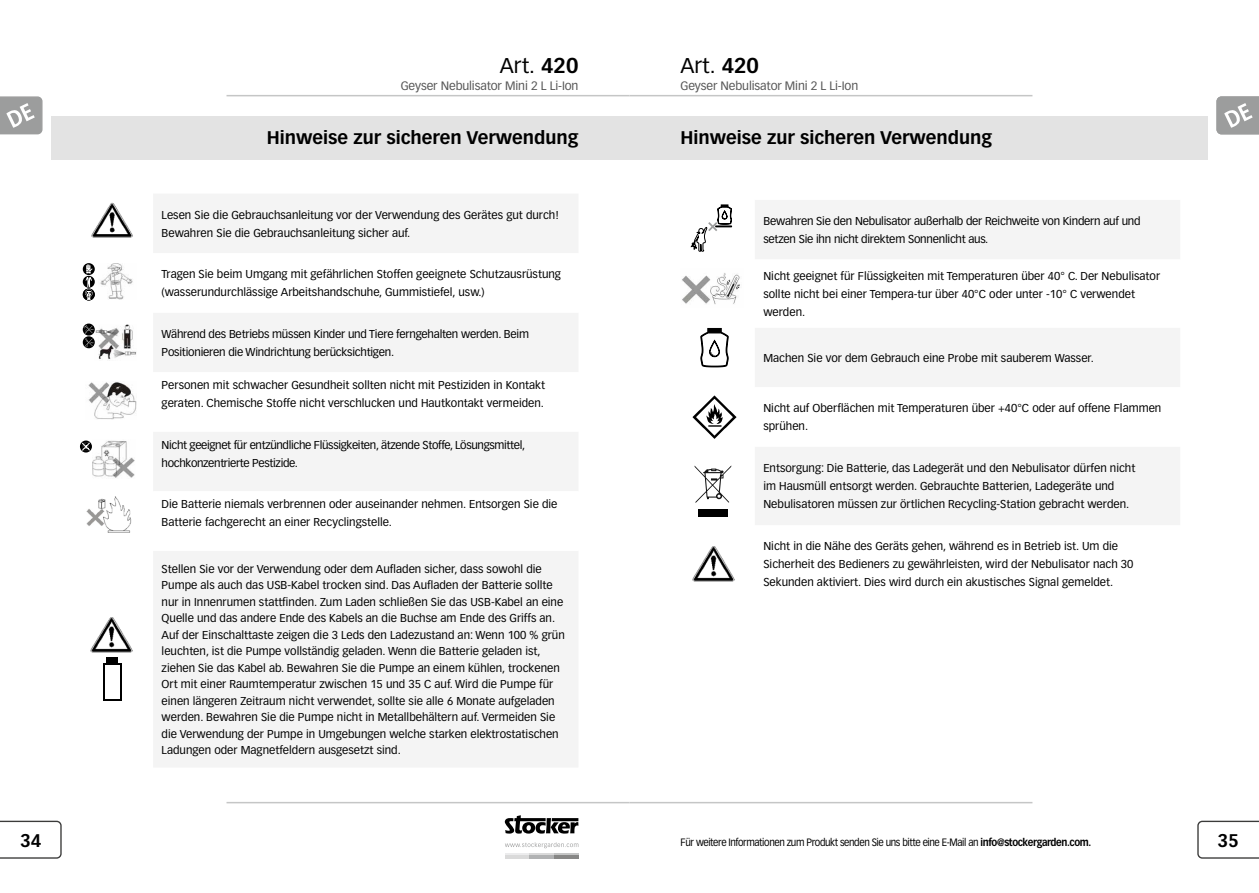
<style>
.page{position:relative;width:1259px;height:893px;background:#fff}
.page>*{position:absolute;margin:0;border:0;box-sizing:border-box;transform-origin:0 0}
.t1{font:21px "Vectora LT Std";color:#000}
.t2{font:700 18px "Vectora LT Std";color:#000}
.t3{font:12px "Vectora LT Std";letter-spacing:-.01em;color:#565656}
.t4{font:11.25px/18px "Vectora LT Std";color:#000}
.t5{font:11.25px/18px "Vectora LT Std";letter-spacing:-.02em;color:#000}
.t6{font:11.25px/18px "Vectora LT Std";letter-spacing:-.03em;color:#000}
.t7{font:10.5px "Vectora LT Std";letter-spacing:-.04em;color:#000;scale:.91 1}
.s1{font-weight:700}
</style>
<div class="page">
<svg style="left:1197px;top:821px;width:62px;height:38px"></svg>
<svg style="left:0;top:821px;width:62px;height:38px"></svg>
<hr style="left:226px;top:95px;width:403px;height:1px;background:#c5c6c6">
<hr style="left:629px;top:95px;width:403px;height:1px;background:#c5c6c6">
<hr style="left:226px;top:802px;width:403px;height:1px;background:#c5c6c6">
<hr style="left:629px;top:802px;width:403px;height:1px;background:#c5c6c6">
<svg style="left:505px;top:815px;width:73px;height:19px"></svg>
<svg style="left:505px;top:842px;width:73px;height:6px"></svg>
<hr style="left:505px;top:853px;width:24px;height:2px;background:#ececed">
<hr style="left:529px;top:853px;width:25px;height:2px;background:#dadada">
<hr style="left:554px;top:853px;width:24px;height:2px;background:#c5c6c6">
<hr style="left:505px;top:855px;width:24px;height:4px;background:#dadada">
<hr style="left:529px;top:855px;width:25px;height:4px;background:#b1b2b3">
<hr style="left:554px;top:855px;width:24px;height:4px;background:#878786">
<svg style="left:1216px;top:96px;width:43px;height:38px"></svg>
<svg style="left:0;top:96px;width:43px;height:38px"></svg>
<div style="left:51px;top:116px;width:578px;height:44px;background:#e3e3e3"></div>
<div style="left:629px;top:116px;width:579px;height:44px;background:#e3e3e3"></div>
<div style="left:755px;top:200px;width:425px;height:59px;background:#f4f4f4"></div>
<svg style="left:755px;top:328px;width:425px;height:197px;fill:#f4f4f4"></svg>
<div style="left:154px;top:194px;width:424px;height:573px;background:#f4f4f4"></div>
<svg style="left:154px;top:253px;width:424px;height:298px"></svg>
<img style="left:91px;top:203px;width:42px;height:35px">
<img style="left:95px;top:325px;width:41px;height:34px">
<svg style="left:83px;top:324px;width:12px;height:12px"></svg>
<svg style="left:83px;top:336px;width:12px;height:12px"></svg>
<svg style="left:84px;top:325px;width:9px;height:22px"></svg>
<img style="left:88px;top:382px;width:48px;height:37px">
<img style="left:682px;top:273px;width:58px;height:31px">
<img style="left:92px;top:440px;width:43px;height:38px">
<svg style="left:80px;top:441px;width:12px;height:12px"></svg>
<svg style="left:82px;top:442px;width:8px;height:9px"></svg>
<img style="left:86px;top:496px;width:46px;height:37px">
<img style="left:100px;top:263px;width:33px;height:37px">
<svg style="left:83px;top:263px;width:12px;height:12px"></svg>
<svg style="left:83px;top:276px;width:12px;height:12px"></svg>
<div style="left:83px;top:289px;width:12px;height:11px;background:#000;border-radius:50%"></div>
<svg style="left:85px;top:264px;width:8px;height:36px"></svg>
<svg style="left:692px;top:395px;width:44px;height:44px"></svg>
<div style="left:698px;top:510px;width:29px;height:7px;background:#000"></div>
<svg style="left:694px;top:465px;width:37px;height:38px"></svg>
<img style="left:90px;top:617px;width:43px;height:36px">
<img style="left:692px;top:546px;width:43px;height:36px">
<div style="left:107px;top:658px;width:11px;height:7px;background:#000"></div>
<div style="left:103px;top:663px;width:19px;height:38px;background:#000"></div>
<div style="left:105px;top:665px;width:15px;height:33px;background:#fff"></div>
<svg style="left:691px;top:205px;width:41px;height:47px"></svg>
<svg style="left:700px;top:328px;width:29px;height:40px"></svg>
<h1 class="t1" style="left:500px;top:53px;width:80px">Art. <span class="s1">420</span></h1>
<p class="t3" style="left:401px;top:79px;width:179px">Geyser Nebulisator Mini 2 L Li-Ion</p>
<h1 class="t1" style="left:680px;top:53px;width:80px">Art. <span class="s1">420</span></h1>
<p class="t3" style="left:680px;top:79px;width:179px">Geyser Nebulisator Mini 2 L Li-Ion</p>
<h2 class="t2" style="left:267px;top:126px;width:313px">Hinweise zur sicheren Verwendung</h2>
<h2 class="t2" style="left:680px;top:126px;width:313px">Hinweise zur sicheren Verwendung</h2>
<p class="t4" style="left:162px;top:206px;width:399px">Lesen Sie die Gebrauchsanleitung vor der Verwendung des Gerätes gut durch!<br>Bewahren Sie die Gebrauchsanleitung sicher auf.</p>
<p class="t4" style="left:162px;top:265px;width:401px">Tragen Sie beim Umgang mit gefährlichen Stoffen geeignete Schutzausrüstung (wasserundurchlässige Arbeitshandschuhe, Gummistiefel, usw.)</p>
<p class="t5" style="left:162px;top:325px;width:369px">Während des Betriebs müssen Kinder und Tiere ferngehalten werden. Beim<br>Positionieren die Windrichtung berücksichtigen.</p>
<p class="t4" style="left:162px;top:377px;width:385px">Personen mit schwacher Gesundheit sollten nicht mit Pestiziden in Kontakt geraten. Chemische Stoffe nicht verschlucken und Hautkontakt vermeiden.</p>
<p class="t6" style="left:162px;top:436px;width:365px">Nicht geeignet für entzündliche Flüssigkeiten, ätzende Stoffe, Lösungsmittel, hochkonzentrierte Pestizide.</p>
<p class="t4" style="left:162px;top:496px;width:397px">Die Batterie niemals verbrennen oder auseinander nehmen. Entsorgen Sie die<br>Batterie fachgerecht an einer Recyclingstelle.</p>
<p class="t4" style="left:162px;top:561px;width:405px;line-height:16.5px">Stellen Sie vor der Verwendung oder dem Aufladen sicher, dass sowohl die Pumpe als auch das USB-Kabel trocken sind. Das Aufladen der Batterie sollte nur in Innenrumen stattfinden. Zum Laden schließen Sie das USB-Kabel an eine Quelle und das andere Ende des Kabels an die Buchse am Ende des Griffs an.<br>Auf der Einschalttaste zeigen die 3 Leds den Ladezustand an: Wenn 100 % grün leuchten, ist die Pumpe vollständig geladen. Wenn die Batterie geladen ist, ziehen Sie das Kabel ab. Bewahren Sie die Pumpe an einem kühlen, trockenen Ort mit einer Raumtemperatur zwischen 15 und 35 C auf. Wird die Pumpe für einen längeren Zeitraum nicht verwendet, sollte sie alle 6 Monate aufgeladen werden. Bewahren Sie die Pumpe nicht in Metallbehältern auf. Vermeiden Sie die Verwendung der Pumpe in Umgebungen welche starken elektrostatischen Ladungen oder Magnetfeldern ausgesetzt sind.</p>
<p class="t5" style="left:763px;top:212px;width:379px">Bewahren Sie den Nebulisator außerhalb der Reichweite von Kindern auf und setzen Sie ihn nicht direktem Sonnenlicht aus.</p>
<p class="t4" style="left:763px;top:267px;width:398px">Nicht geeignet für Flüssigkeiten mit Temperaturen über 40° C. Der Nebulisator sollte nicht bei einer Tempera-tur über 40°C oder unter -10° C verwendet werden.</p>
<p class="t4" style="left:763px;top:349px;width:332px">Machen Sie vor dem Gebrauch eine Probe mit sauberem Wasser.</p>
<p class="t4" style="left:763px;top:399px;width:399px">Nicht auf Oberflächen mit Temperaturen über +40°C oder auf offene Flammen sprühen.</p>
<p class="t4" style="left:763px;top:459px;width:373px">Entsorgung: Die Batterie, das Ladegerät und den Nebulisator dürfen nicht im Hausmüll entsorgt werden. Gebrauchte Batterien, Ladegeräte und<br>Nebulisatoren müssen zur örtlichen Recycling-Station gebracht werden.</p>
<p class="t4" style="left:763px;top:537px;width:371px">Nicht in die Nähe des Geräts gehen, während es in Betrieb ist. Um die<br>Sicherheit des Bedieners zu gewährleisten, wird der Nebulisator nach 30<br>Sekunden aktiviert. Dies wird durch ein akustisches Signal gemeldet.</p>
<h2 class="t2" style="left:20px;top:829px;width:23px">34</h2>
<h2 class="t2" style="left:1217px;top:829px;width:23px">35</h2>
<p class="t7" style="left:680px;top:836px;width:453px">Für weitere Informationen zum Produkt senden Sie uns bitte eine E-Mail an <span class="s1">info@stockergarden.com.</span></p>
</div>
